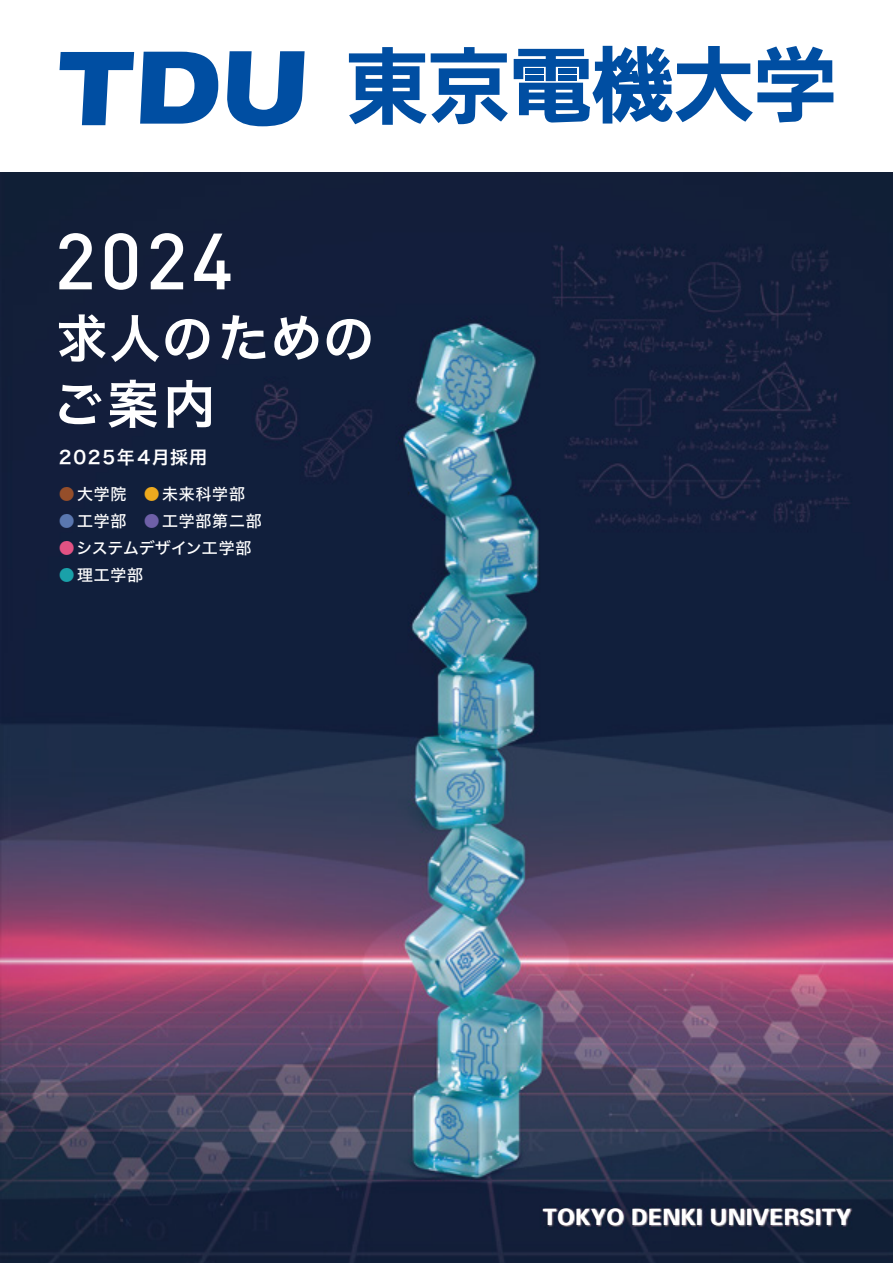
<style>
.page{position:relative;width:893px;height:1263px;background:#fff}
.page>*{position:absolute;margin:0;border:0;box-sizing:border-box;transform-origin:0 0}
.t1{font:500 78.3px "DIN";color:#fff}
.t2{font:51.75px/65.8px "Hiragino Sans W6";letter-spacing:.03em;color:#fff}
.t3{font:700 22.5px "Univers 65";letter-spacing:.025em;color:#fff}
.t4{font:18px "Hiragino Sans W6";letter-spacing:.09em;color:#fff}
.t5{font:15.9px "Hiragino Sans W5";letter-spacing:.05em;color:#fff}
.t6{font:15.9px "Hiragino Sans W5";letter-spacing:-.005em;color:#fff}
.s1{color:#954e2a}
.s2{color:#eeaa1e}
.s3{color:#5a77af}
.s4{color:#6e60a8}
.s5{color:#e25283}
.s6{color:#1aa1a9}
</style>
<div class="page">
<img style="left:0;top:173px;width:893px;height:1090px">
<svg style="left:60px;top:52px;width:74px;height:73px"></svg>
<svg style="left:140px;top:52px;width:78px;height:72px"></svg>
<svg style="left:227px;top:51px;width:78px;height:75px"></svg>
<svg style="left:349px;top:47px;width:159px;height:78px"></svg>
<svg style="left:514px;top:46px;width:319px;height:78px"></svg>
<h1 class="t1" style="left:54px;top:211px;width:180px">2024</h1>
<h2 class="t2" style="left:52px;top:303px;width:324px">求人のためのご案内</h2>
<p class="t4" style="left:59px;top:441px;width:150px">2025年4月採用</p>
<p class="t5" style="left:59px;top:480px;width:188px"><span class="s1">●</span>大学院　<span class="s2">●</span>未来科学部</p>
<p class="t5" style="left:59px;top:507px;width:204px"><span class="s3">●</span>工学部　<span class="s4">●</span>工学部第二部</p>
<p class="t6" style="left:59px;top:534px;width:194px"><span class="s5">●</span>システムデザイン工学部</p>
<p class="t5" style="left:59px;top:561px;width:86px"><span class="s6">●</span>理工学部</p>
<h3 class="t3" style="left:543px;top:1202px;width:310px">TOKYO DENKI UNIVERSITY</h3>
</div>
